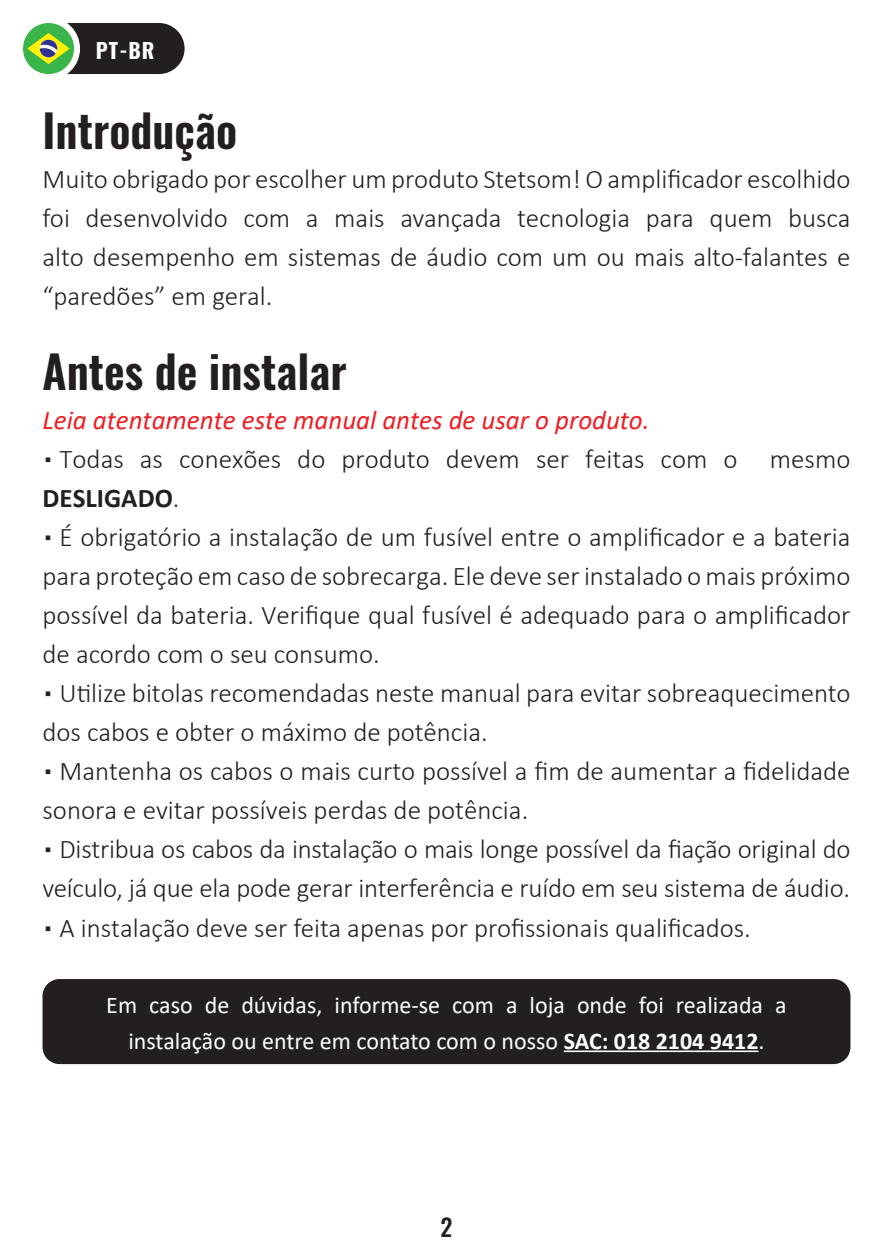
<style>
.page{position:relative;width:893px;height:1259px;background:#fff}
.page>*{position:absolute;margin:0;border:0;box-sizing:border-box;transform-origin:0 0}
.t1{font:600 45px "Oswald";color:#231f20}
.t2{font:300 27px/39px "Calibri";color:#231f20}
.t3{font:italic 27px "Calibri";color:#ee1d23}
.t4{font:24px/36px "Calibri";color:#fff;text-align:center}
.t5{font:500 24px "Oswald";color:#231f20}
.t6{font:700 21px "Oswald";color:#fff}
.s1{font-weight:700}
</style>
<div class="page">
<div style="left:43px;top:979px;width:807px;height:85px;background:#231f20;border-radius:17px"></div>
<hr style="left:564px;top:1050px;width:194px;height:2px;background:#fff">
<div style="left:23px;top:23px;width:162px;height:51px;background:#231f20;border-radius:26px"></div>
<div style="left:17px;top:17px;width:63px;height:63px;border:12px solid #fff;border-radius:50%"></div>
<div style="left:23px;top:23px;width:51px;height:51px;background:#3ab54a;border-radius:50%"></div>
<svg style="left:27px;top:33px;width:43px;height:31px"></svg>
<p class="t6" style="left:96px;top:39px;width:60px">PT-BR</p>
<p class="t1" style="left:43px;top:99px;width:196px">Introdução</p>
<p class="t2" style="left:43px;top:159px;width:809px;text-align:justify">Muito obrigado por escolher um produto Stetsom! O amplificador escolhido foi desenvolvido com a mais avançada tecnologia para quem busca alto desempenho em sistemas de áudio com um ou mais alto-falantes e “paredões” em geral.</p>
<p class="t1" style="left:43px;top:341px;width:306px">Antes de instalar</p>
<p class="t3" style="left:43px;top:401px;width:609px">Leia atentamente este manual antes de usar o produto.</p>
<p class="t2" style="left:43px;top:439px;width:809px">▪ Todas as conexões do produto devem ser feitas com o mesmo<br><span class="s1">DESLIGADO</span>.</p>
<p class="t2" style="left:43px;top:517px;width:809px;text-align:justify">▪ É obrigatório a instalação de um fusível entre o amplificador e a bateria para proteção em caso de sobrecarga. Ele deve ser instalado o mais próximo possível da bateria. Verifique qual fusível é adequado para o amplificador de acordo com o seu consumo.</p>
<p class="t2" style="left:43px;top:673px;width:809px">▪ Utilize bitolas recomendadas neste manual para evitar sobreaquecimento dos cabos e obter o máximo de potência.</p>
<p class="t2" style="left:43px;top:751px;width:809px">▪ Mantenha os cabos o mais curto possível a fim de aumentar a fidelidade sonora e evitar possíveis perdas de potência.</p>
<p class="t2" style="left:43px;top:829px;width:810px">▪ Distribua os cabos da instalação o mais longe possível da fiação original do veículo, já que ela pode gerar interferência e ruído em seu sistema de áudio.</p>
<p class="t2" style="left:43px;top:907px;width:710px">▪ A instalação deve ser feita apenas por profissionais qualificados.</p>
<p class="t4" style="left:106px;top:986px;width:682px">Em caso de dúvidas, informe-se com a loja onde foi realizada a instalação ou entre em contato com o nosso <span class="s1">SAC: 018 2104 9412</span>.</p>
<p class="t5" style="left:441px;top:1214px;width:13px">2</p>
</div>
